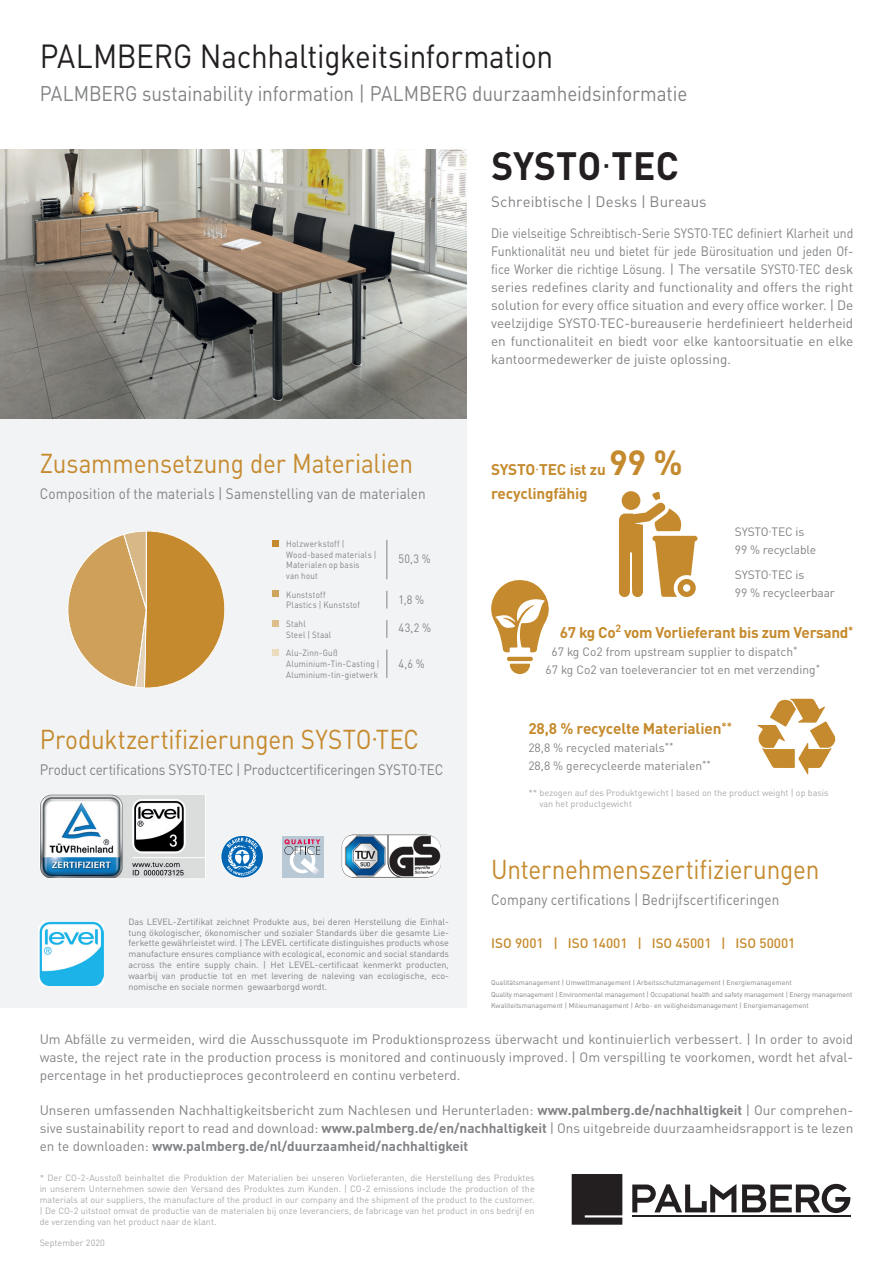
<style>
.page{position:relative;width:893px;height:1263px;background:#fff}
.page>*{position:absolute;margin:0;border:0;box-sizing:border-box;transform-origin:0 0}
.t1{font:700 39px "DINOT";color:#231f20;scale:.95 1}
.t2{font:700 34.5px "DINOT";color:#c58a2d}
.t3{font:33px "DINOT";letter-spacing:-.01em;color:#231f20;scale:.9 1}
.t4{font:27px "DINOT";letter-spacing:-.01em;color:#c58a2d;scale:.9 1}
.t5{font:21px "DINOT";letter-spacing:-.005em;color:#808285;scale:.9 1}
.t6{font:700 15.3px "DINOT";letter-spacing:-.015em;color:#c58a2d}
.t7{font:15px "DINOT";letter-spacing:.005em;color:#808285;scale:.9 1}
.t8{font:15px "DINOT";letter-spacing:-.015em;color:#808285;scale:.9 1}
.t9{font:15px "DINOT";letter-spacing:.005em;color:#808285}
.t10{font:13.5px/18px "DINOT";color:#808285;text-align:justify}
.t11{font:13.5px/18px "DINOT";color:#808285;text-align:justify;scale:.9 1}
.t12{font:500 13.5px "DINOT";color:#c58a2d}
.t13{font:12px/18px "DINOT";color:#808285}
.t14{font:12px "DINOT";color:#808285;scale:.9 1}
.t15{font:9px/10.8px "DINOT";color:#a8a9ad;text-align:justify}
.t16{font:9px/10.8px "DINOT";letter-spacing:.025em;color:#808285;text-align:justify}
.t17{font:9px/10.8px "DINOT";letter-spacing:.025em;color:#808285;scale:.9 1}
.t18{font:7.05px/11.2px "DINOT";color:#808285}
.s1{font-weight:400}
.s2{font-weight:700}
</style>
<div class="page">
<div style="left:0;top:419px;width:467px;height:589px;background:#f2f3f4"></div>
<img style="left:0;top:150px;width:467px;height:269px">
<svg style="left:632px;top:1184px;width:104px;height:28px"></svg>
<svg style="left:742px;top:1184px;width:108px;height:29px"></svg>
<hr style="left:632px;top:1215px;width:219px;height:2px;background:#231f20">
<div style="left:572px;top:1174px;width:50px;height:51px;background:#231f20"></div>
<svg style="left:619px;top:492px;width:79px;height:106px"></svg>
<svg style="left:491px;top:580px;width:58px;height:94px"></svg>
<svg style="left:68px;top:531px;width:157px;height:157px"></svg>
<img style="left:40px;top:795px;width:166px;height:83px">
<svg style="left:221px;top:836px;width:42px;height:41px"></svg>
<img style="left:342px;top:834px;width:99px;height:44px">
<div style="left:282px;top:836px;width:41px;height:42px;background:#b9c8d5"></div>
<svg style="left:284px;top:839px;width:37px;height:36px"></svg>
<svg style="left:757px;top:699px;width:79px;height:75px"></svg>
<svg style="left:272px;top:591px;width:6px;height:6px"></svg>
<svg style="left:272px;top:620px;width:6px;height:6px"></svg>
<div style="left:272px;top:649px;width:6px;height:7px;background:#ecdcbe"></div>
<svg style="left:387px;top:591px;width:1px;height:17px"></svg>
<svg style="left:387px;top:620px;width:1px;height:18px"></svg>
<svg style="left:387px;top:649px;width:1px;height:29px"></svg>
<svg style="left:272px;top:540px;width:6px;height:6px"></svg>
<hr style="left:387px;top:540px;width:1px;height:39px;background:#808285">
<img style="left:39px;top:921px;width:65px;height:65px">
<h3 class="t3" style="left:40px;top:31px;width:572px">PALMBERG Nachhaltigkeitsinformation</h3>
<h3 class="t5" style="left:40px;top:78px;width:721px">PALMBERG sustainability information | PALMBERG duurzaamheidsinformatie</h3>
<h1 class="t1" style="left:491px;top:135px;width:199px">SYSTO<span class="s1">·</span>TEC</h1>
<p class="t9" style="left:491px;top:190px;width:217px">Schreibtische | Desks | Bureaus</p>
<h3 class="t4" style="left:40px;top:443px;width:416px">Zusammensetzung der Materialien</h3>
<p class="t7" style="left:40px;top:482px;width:430px">Composition of the materials | Samenstelling van de materialen</p>
<p class="t17" style="left:286px;top:537px;width:102px">Holzwerkstoff |<br>Wood-based materials |<br>Materialen op basis<br>van hout</p>
<p class="t17" style="left:286px;top:588px;width:83px">Kunststoff<br>Plastics | Kunststof</p>
<p class="t17" style="left:286px;top:618px;width:52px">Stahl<br>Steel | Staal</p>
<p class="t17" style="left:286px;top:647px;width:105px">Alu-Zinn-Guß<br>Aluminium-Tin-Casting |<br>Aluminium-tin-gietwerk</p>
<p class="t14" style="left:398px;top:550px;width:37px">50,3 %</p>
<p class="t14" style="left:398px;top:591px;width:30px">1,8 %</p>
<p class="t14" style="left:398px;top:619px;width:38px">43,2 %</p>
<p class="t14" style="left:398px;top:655px;width:31px">4,6 %</p>
<h3 class="t4" style="left:40px;top:719px;width:423px">Produktzertifizierungen SYSTO·TEC</h3>
<p class="t8" style="left:40px;top:758px;width:450px">Product certifications SYSTO·TEC | Productcertificeringen SYSTO·TEC</p>
<p class="t16" style="left:128px;top:915px;width:322px">Das LEVEL-Zertifikat zeichnet Produkte aus, bei deren Herstellung die Einhal&shy;tung ökologischer, ökonomischer und sozialer Standards über die gesamte Lie&shy;ferkette gewährleistet wird. | The LEVEL certificate distinguishes products whose manufacture ensures compliance with ecological, economic and social standards across the entire supply chain. | Het LEVEL-certificaat kenmerkt producten, waarbij van productie tot en met levering de naleving van ecologische, eco&shy;nomische en sociale normen gewaarborgd wordt.</p>
<p class="t11" style="left:491px;top:223px;width:404px">Die vielseitige Schreibtisch-Serie SYSTO·TEC definiert Klarheit und Funktionalität neu und bietet für jede Bürosituation und jeden Of&shy;fice Worker die richtige Lösung. | The versatile SYSTO·TEC desk series redefines clarity and functionality and offers the right solution for every office situation and every office worker. | De veelzijdige SYSTO·TEC-bureauserie herdefinieert helderheid en functionaliteit en biedt voor elke kantoorsituatie en elke kantoormedewerker de juiste oplossing.</p>
<h2 class="t2" style="left:609px;top:435px;width:75px">99 %</h2>
<p class="t6" style="left:491px;top:457px;width:116px">SYSTO<span class="s1">·</span>TEC ist zu</p>
<p class="t6" style="left:491px;top:482px;width:98px">recyclingfähig</p>
<p class="t13" style="left:735px;top:521px;width:83px">SYSTO·TEC is<br>99 % recyclable</p>
<p class="t13" style="left:735px;top:565px;width:102px">SYSTO·TEC is<br>99 % recycleerbaar</p>
<p class="t6" style="left:560px;top:621px;width:295px">67 kg Co<sup>2</sup> vom Vorlieferant bis zum Versand<sup>*</sup></p>
<p class="t13" style="left:545px;top:642px;width:276px;text-indent:6px">67 kg Co2 from upstream supplier to dispatch<sup>*<br></sup>67 kg Co2 van toeleverancier tot en met verzending<sup>*</sup></p>
<p class="t6" style="left:528px;top:717px;width:205px">28,8 % recycelte Materialien<sup>**</sup></p>
<p class="t13" style="left:528px;top:738px;width:184px">28,8 % recycled materials<sup>**<br></sup>28,8 % gerecycleerde materialen<sup>**</sup></p>
<p class="t15" style="left:540px;top:787px;width:291px;text-indent:-11px">** bezogen auf des Produktgewicht | based on the product weight | op basis van het productgewicht</p>
<h3 class="t4" style="left:491px;top:849px;width:366px">Unternehmenszertifizierungen</h3>
<p class="t7" style="left:491px;top:888px;width:322px">Company certifications | Bedrijfscertificeringen</p>
<p class="t12" style="left:491px;top:932px;width:306px">ISO 9001 | ISO 14001 | ISO 45001 | ISO 50001</p>
<p class="t18" style="left:491px;top:976px;width:363px">Qualitätsmanagement | Umweltmanagement | Arbeitsschutzmanagement | Energiemanagement<br>Quality management | Environmental management | Occupational health and safety management | Energy management<br>Kwaliteitsmanagement | Milieumanagement | Arbo- en veiligheidsmanagement | Energiemanagement</p>
<p class="t10" style="left:40px;top:1029px;width:815px">Um Abfälle zu vermeiden, wird die Ausschussquote im Produktionsprozess überwacht und kontinuierlich verbessert. | In order to avoid waste, the reject rate in the production process is monitored and continuously improved. | Om verspilling te voorkomen, wordt het afval&shy;percentage in het productieproces gecontroleerd en continu verbeterd.</p>
<p class="t10" style="left:40px;top:1100px;width:815px">Unseren umfassenden Nachhaltigkeitsbericht zum Nachlesen und Herunterladen: <span class="s2">www.palmberg.de/nachhaltigkeit</span> | Our comprehen&shy;sive sustainability report to read and download: <span class="s2">www.palmberg.de/en/nachhaltigkeit</span> | Ons uitgebreide duurzaamheidsrapport is te lezen en te downloaden: <span class="s2">www.palmberg.de/nl/duurzaamheid/nachhaltigkeit</span></p>
<p class="t15" style="left:40px;top:1172px;width:497px">* Der CO-2-Ausstoß beinhaltet die Produktion der Materialien bei unseren Vorlieferanten, die Herstellung des Produktes in unserem Unternehmen sowie den Versand des Produktes zum Kunden. | CO-2 emissions include the production of the materials at our suppliers, the manufacture of the product in our company and the shipment of the product to the customer. | De CO-2 uitstoot omvat de productie van de materialen bij onze leveranciers, de fabricage van het product in ons bedrijf en de verzending van het product naar de klant.</p>
<p class="t15" style="left:40px;top:1236px;width:67px">September 2020</p>
</div>
